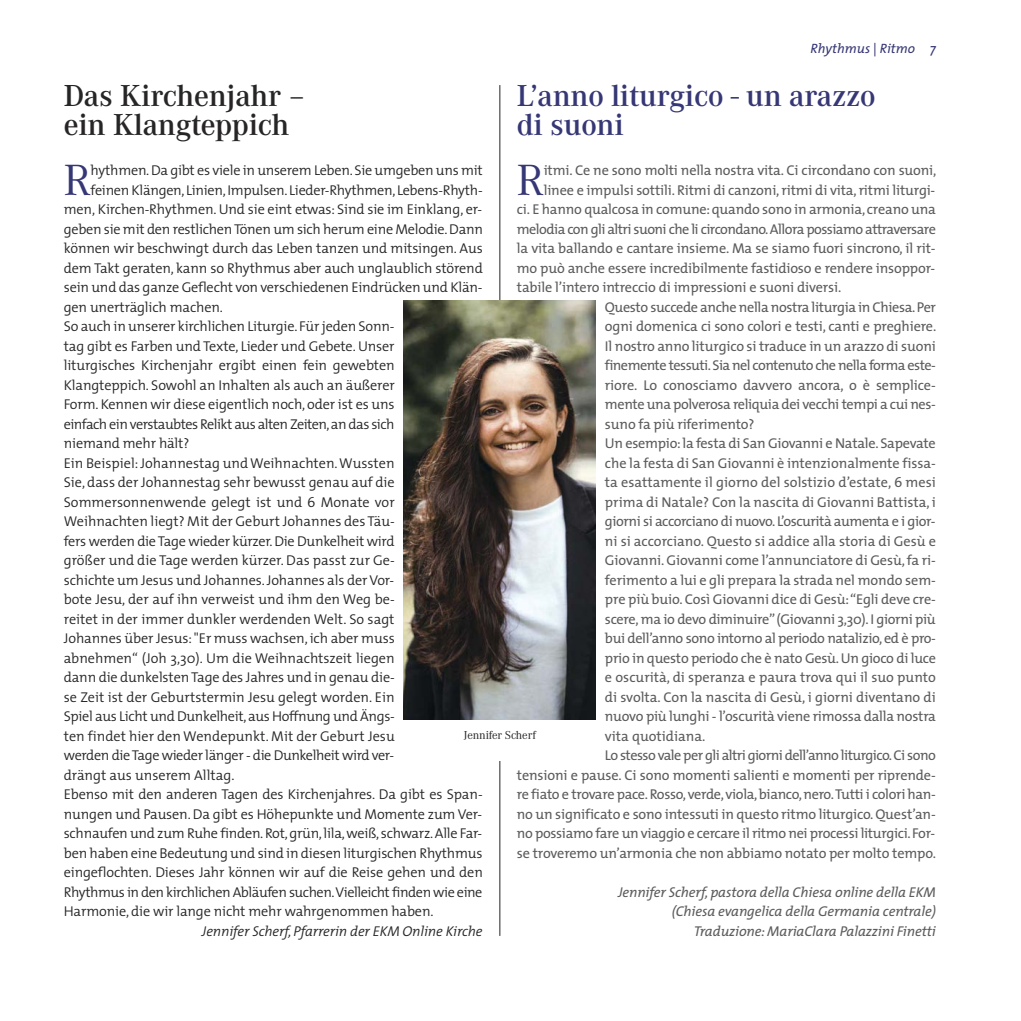
<style>
.page{position:relative;width:1021px;height:1021px;background:#fff}
.page>*{position:absolute;margin:0;border:0;box-sizing:border-box;transform-origin:0 0}
.t1{font:45.3px "Corporate A";color:#363775}
.t2{font:600 31.5px/28.5px "Corporate ATCE";letter-spacing:-.01em;color:#363775}
.t3{font:600 31.5px/28.5px "Corporate ATCE";letter-spacing:-.01em;color:#272526}
.t4{font:300 14.25px "The Mix";letter-spacing:-.01em;color:#272526}
.t5{font:14.25px "The Mix";letter-spacing:-.01em;color:#5d5c5c}
.t6{font:italic 14.25px/19.5px "The Mix";letter-spacing:-.01em;color:#5d5c5c;text-align:right}
.t7{font:300 14.25px "The Mix";letter-spacing:-.03em;color:#272526}
.t8{font:14.25px "The Mix";letter-spacing:-.04em;color:#5d5c5c}
.t9{font:14.25px "The Mix";letter-spacing:-.035em;color:#5d5c5c}
.t10{font:300 14.25px "The Mix";letter-spacing:-.035em;color:#272526}
.t11{font:14.25px "The Mix";letter-spacing:-.03em;color:#5d5c5c}
.t12{font:italic 300 14.25px "The Mix";letter-spacing:-.01em;color:#272526}
.t13{font:italic 13.5px "The Mix";color:#363775}
.t14{font:12px "Corporate A";letter-spacing:-.01em;color:#272526}
</style>
<div class="page">
<hr style="left:499px;top:85px;width:1px;height:850px;background:#272526">
<img style="left:404px;top:301px;width:192px;height:418px">
<p class="t13" style="left:810px;top:43px;width:127px">Rhythmus | Ritmo 7</p>
<h2 class="t3" style="left:64px;top:84px;width:243px">Das Kirchenjahr – ein Klangteppich</h2>
<h2 class="t2" style="left:517px;top:84px;width:360px">L’anno liturgico - un arazzo di suoni</h2>
<h1 class="t1" style="left:64px;top:164px;width:29px">R</h1>
<p class="t4" style="left:91px;top:165px;width:393px">hythmen. Da gibt es viele in unserem Leben. Sie umgeben uns mit</p>
<h1 class="t1" style="left:517px;top:164px;width:29px">R</h1>
<p class="t5" style="left:543px;top:165px;width:394px">itmi. Ce ne sono molti nella nostra vita. Ci circondano con suoni,</p>
<p class="t4" style="left:91px;top:184px;width:393px">feinen Klängen, Linien, Impulsen. Lieder-Rhythmen, Lebens-Rhyth-</p>
<p class="t4" style="left:64px;top:204px;width:420px">men, Kirchen-Rhythmen. Und sie eint etwas: Sind sie im Einklang, er-</p>
<p class="t4" style="left:64px;top:223px;width:420px">geben sie mit den restlichen Tönen um sich herum eine Melodie. Dann</p>
<p class="t4" style="left:64px;top:242px;width:420px">können wir beschwingt durch das Leben tanzen und mitsingen. Aus</p>
<p class="t4" style="left:64px;top:262px;width:420px">dem Takt geraten, kann so Rhythmus aber auch unglaublich störend</p>
<p class="t4" style="left:64px;top:281px;width:420px">sein und das ganze Geflecht von verschiedenen Eindrücken und Klän-</p>
<p class="t4" style="left:64px;top:301px;width:161px">gen unerträglich machen.</p>
<p class="t4" style="left:64px;top:320px;width:332px">So auch in unserer kirchlichen Liturgie. Für jeden Sonn-</p>
<p class="t4" style="left:64px;top:340px;width:332px">tag gibt es Farben und Texte, Lieder und Gebete. Unser</p>
<p class="t4" style="left:64px;top:359px;width:332px">liturgisches Kirchenjahr ergibt einen fein gewebten</p>
<p class="t4" style="left:64px;top:379px;width:332px">Klangteppich. Sowohl an Inhalten als auch an äußerer</p>
<p class="t4" style="left:64px;top:398px;width:332px">Form. Kennen wir diese eigentlich noch, oder ist es uns</p>
<p class="t10" style="left:64px;top:418px;width:332px">einfach ein verstaubtes Relikt aus alten Zeiten, an das sich</p>
<p class="t4" style="left:64px;top:437px;width:127px">niemand mehr hält?</p>
<p class="t4" style="left:64px;top:457px;width:332px">Ein Beispiel: Johannestag und Weihnachten. Wussten</p>
<p class="t4" style="left:64px;top:476px;width:332px">Sie, dass der Johannestag sehr bewusst genau auf die</p>
<p class="t4" style="left:64px;top:496px;width:332px">Sommersonnenwende gelegt ist und 6 Monate vor</p>
<p class="t4" style="left:64px;top:515px;width:332px">Weihnachten liegt? Mit der Geburt Johannes des Täu-</p>
<p class="t4" style="left:64px;top:535px;width:332px">fers werden die Tage wieder kürzer. Die Dunkelheit wird</p>
<p class="t4" style="left:64px;top:554px;width:332px">größer und die Tage werden kürzer. Das passt zur Ge-</p>
<p class="t4" style="left:64px;top:574px;width:332px">schichte um Jesus und Johannes. Johannes als der Vor-</p>
<p class="t4" style="left:64px;top:593px;width:332px">bote Jesu, der auf ihn verweist und ihm den Weg be-</p>
<p class="t4" style="left:64px;top:613px;width:332px">reitet in der immer dunkler werdenden Welt. So sagt</p>
<p class="t4" style="left:64px;top:632px;width:332px">Johannes über Jesus: "Er muss wachsen, ich aber muss</p>
<p class="t4" style="left:64px;top:652px;width:332px">abnehmen“ (Joh 3,30). Um die Weihnachtszeit liegen</p>
<p class="t4" style="left:64px;top:671px;width:332px">dann die dunkelsten Tage des Jahres und in genau die-</p>
<p class="t4" style="left:64px;top:691px;width:332px">se Zeit ist der Geburtstermin Jesu gelegt worden. Ein</p>
<p class="t4" style="left:64px;top:710px;width:332px">Spiel aus Licht und Dunkelheit, aus Hoffnung und Ängs-</p>
<p class="t4" style="left:64px;top:730px;width:332px">ten findet hier den Wendepunkt. Mit der Geburt Jesu</p>
<p class="t7" style="left:64px;top:749px;width:332px">werden die Tage wieder länger - die Dunkelheit wird ver-</p>
<p class="t4" style="left:64px;top:769px;width:172px">drängt aus unserem Alltag.</p>
<p class="t4" style="left:64px;top:788px;width:420px">Ebenso mit den anderen Tagen des Kirchenjahres. Da gibt es Span-</p>
<p class="t4" style="left:64px;top:808px;width:420px">nungen und Pausen. Da gibt es Höhepunkte und Momente zum Ver-</p>
<p class="t4" style="left:64px;top:827px;width:420px">schnaufen und zum Ruhe finden. Rot, grün, lila, weiß, schwarz. Alle Far-</p>
<p class="t4" style="left:64px;top:847px;width:420px">ben haben eine Bedeutung und sind in diesen liturgischen Rhythmus</p>
<p class="t4" style="left:64px;top:866px;width:420px">eingeflochten. Dieses Jahr können wir auf die Reise gehen und den</p>
<p class="t7" style="left:64px;top:886px;width:420px">Rhythmus in den kirchlichen Abläufen suchen. Vielleicht finden wie eine</p>
<p class="t4" style="left:64px;top:905px;width:371px">Harmonie, die wir lange nicht mehr wahrgenommen haben.</p>
<p class="t12" style="left:202px;top:925px;width:282px">Jennifer Scherf, Pfarrerin der EKM Online Kirche</p>
<p class="t5" style="left:543px;top:184px;width:393px">linee e impulsi sottili. Ritmi di canzoni, ritmi di vita, ritmi liturgi-</p>
<p class="t5" style="left:517px;top:203px;width:420px">ci. E hanno qualcosa in comune: quando sono in armonia, creano una</p>
<p class="t9" style="left:517px;top:223px;width:420px">melodia con gli altri suoni che li circondano. Allora possiamo attraversare</p>
<p class="t5" style="left:517px;top:242px;width:420px">la vita ballando e cantare insieme. Ma se siamo fuori sincrono, il rit-</p>
<p class="t5" style="left:517px;top:262px;width:420px">mo può anche essere incredibilmente fastidioso e rendere insoppor-</p>
<p class="t5" style="left:517px;top:281px;width:326px">tabile l’intero intreccio di impressioni e suoni diversi.</p>
<p class="t5" style="left:605px;top:301px;width:332px">Questo succede anche nella nostra liturgia in Chiesa. Per</p>
<p class="t5" style="left:605px;top:320px;width:333px">ogni domenica ci sono colori e testi, canti e preghiere.</p>
<p class="t5" style="left:605px;top:340px;width:332px">Il nostro anno liturgico si traduce in un arazzo di suoni</p>
<p class="t8" style="left:605px;top:359px;width:332px">finemente tessuti. Sia nel contenuto che nella forma este-</p>
<p class="t5" style="left:605px;top:379px;width:332px">riore. Lo conosciamo davvero ancora, o è semplice-</p>
<p class="t5" style="left:605px;top:398px;width:332px">mente una polverosa reliquia dei vecchi tempi a cui nes-</p>
<p class="t5" style="left:605px;top:418px;width:151px">suno fa più riferimento?</p>
<p class="t5" style="left:605px;top:437px;width:332px">Un esempio: la festa di San Giovanni e Natale. Sapevate</p>
<p class="t5" style="left:605px;top:457px;width:332px">che la festa di San Giovanni è intenzionalmente fissa-</p>
<p class="t5" style="left:605px;top:476px;width:332px">ta esattamente il giorno del solstizio d’estate, 6 mesi</p>
<p class="t5" style="left:605px;top:496px;width:332px">prima di Natale? Con la nascita di Giovanni Battista, i</p>
<p class="t11" style="left:605px;top:515px;width:332px">giorni si accorciano di nuovo. L’oscurità aumenta e i gior-</p>
<p class="t5" style="left:605px;top:535px;width:332px">ni si accorciano. Questo si addice alla storia di Gesù e</p>
<p class="t5" style="left:605px;top:554px;width:332px">Giovanni. Giovanni come l’annunciatore di Gesù, fa ri-</p>
<p class="t5" style="left:605px;top:574px;width:332px">ferimento a lui e gli prepara la strada nel mondo sem-</p>
<p class="t5" style="left:605px;top:593px;width:332px">pre più buio. Così Giovanni dice di Gesù: “Egli deve cre-</p>
<p class="t5" style="left:605px;top:613px;width:332px">scere, ma io devo diminuire” (Giovanni 3,30). I giorni più</p>
<p class="t5" style="left:605px;top:632px;width:332px">bui dell’anno sono intorno al periodo natalizio, ed è pro-</p>
<p class="t5" style="left:605px;top:652px;width:332px">prio in questo periodo che è nato Gesù. Un gioco di luce</p>
<p class="t5" style="left:605px;top:671px;width:332px">e oscurità, di speranza e paura trova qui il suo punto</p>
<p class="t5" style="left:605px;top:691px;width:332px">di svolta. Con la nascita di Gesù, i giorni diventano di</p>
<p class="t5" style="left:605px;top:710px;width:332px">nuovo più lunghi - l’oscurità viene rimossa dalla nostra</p>
<p class="t5" style="left:605px;top:730px;width:102px">vita quotidiana.</p>
<p class="t8" style="left:605px;top:749px;width:332px">Lo stesso vale per gli altri giorni dell’anno liturgico. Ci sono</p>
<p class="t5" style="left:517px;top:769px;width:420px">tensioni e pause. Ci sono momenti salienti e momenti per riprende-</p>
<p class="t5" style="left:517px;top:788px;width:420px">re fiato e trovare pace. Rosso, verde, viola, bianco, nero. Tutti i colori han-</p>
<p class="t5" style="left:517px;top:808px;width:420px">no un significato e sono intessuti in questo ritmo liturgico. Quest’an-</p>
<p class="t5" style="left:517px;top:827px;width:420px">no possiamo fare un viaggio e cercare il ritmo nei processi liturgici. For-</p>
<p class="t5" style="left:517px;top:847px;width:420px">se troveremo un’armonia che non abbiamo notato per molto tempo.</p>
<p class="t6" style="left:618px;top:883px;width:319px">Jennifer Scherf, pastora della Chiesa online della EKM (Chiesa evangelica della Germania centrale)<br>Traduzione: MariaClara Palazzini Finetti</p>
<p class="t14" style="left:464px;top:730px;width:74px">Jennifer Scherf</p>
</div>
